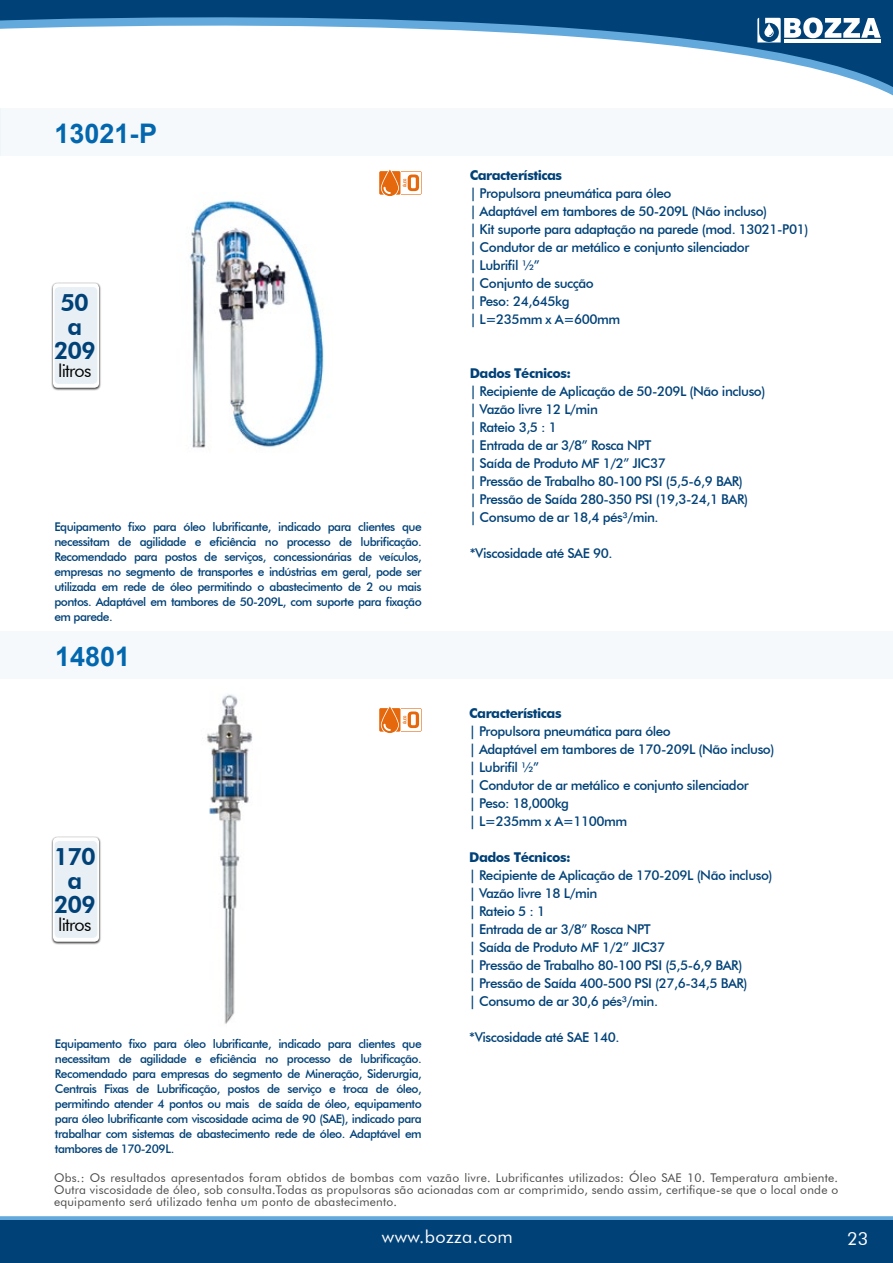
<style>
.page{position:relative;width:893px;height:1263px;background:#fff}
.page>*{position:absolute;margin:0;border:0;box-sizing:border-box;transform-origin:0 0}
.t1{font:700 27px "Arial";color:#0267ae}
.t2{font:800 24px/24px "Futura BT";letter-spacing:-.045em;color:#004177;text-align:center}
.t3{font:18px "Futura BT";letter-spacing:.02em;color:#fff}
.t4{font:18px "Futura BT";letter-spacing:-.045em;color:#000}
.t5{font:500 13.5px/18px "Futura BT";letter-spacing:-.035em;color:#004177}
.t6{font:700 13.5px "Futura BT";letter-spacing:-.035em;color:#004177}
.t7{font:500 12px/15px "Futura BT";letter-spacing:-.045em;color:#004177;text-align:justify}
.t8{font:12px/12px "Futura BT";letter-spacing:.02em;color:#4a4a49;text-align:justify}
</style>
<div class="page">
<svg style="left:0;top:0;width:893px;height:197px"></svg>
<div style="left:0;top:1216px;width:893px;height:43px;background:#63a9db"></div>
<svg style="left:757px;top:17px;width:124px;height:26px"></svg>
<div style="left:0;top:1220px;width:893px;height:43px;background:#004177"></div>
<div style="left:1px;top:631px;width:892px;height:48px;background:#f5f9fb"></div>
<hr style="left:0;top:631px;width:1px;height:48px;background:#e8f0f5">
<div style="left:0;top:108px;width:893px;height:48px;background:#f5f9fb"></div>
<img style="left:126px;top:193px;width:262px;height:255px">
<div style="left:51px;top:282px;width:50px;height:109px;background:#000;opacity:.75"></div>
<div style="left:53px;top:283px;width:46px;height:105px;background:#fff;border-radius:5px"></div>
<div style="left:55px;top:287px;width:42px;height:97px;background:#e8f0f5;border-radius:4px"></div>
<img style="left:207px;top:694px;width:46px;height:330px">
<div style="left:51px;top:836px;width:50px;height:109px;background:#000;opacity:.75"></div>
<div style="left:53px;top:837px;width:46px;height:105px;background:#fff;border-radius:5px"></div>
<div style="left:55px;top:841px;width:42px;height:97px;background:#e8f0f5;border-radius:4px"></div>
<svg style="left:379px;top:706px;width:43px;height:27px"></svg>
<svg style="left:379px;top:170px;width:43px;height:26px"></svg>
<h1 class="t1" style="left:54px;top:115px;width:104px">13021-P</h1>
<h2 class="t2" style="left:54px;top:291px;width:43px">50 a<br>209</h2>
<h3 class="t4" style="left:58px;top:360px;width:35px">litros</h3>
<p class="t7" style="left:54px;top:519px;width:369px">Equipamento fixo para óleo lubrificante, indicado para clientes que necessitam de agilidade e eficiência no processo de lubrificação.<br>Recomendado para postos de serviços, concessionárias de veículos, empresas no segmento de transportes e indústrias em geral, pode ser utilizada em rede de óleo permitindo o abastecimento de 2 ou mais pontos. Adaptável em tambores de 50-209L, com suporte para fixação em parede.</p>
<h1 class="t1" style="left:55px;top:637px;width:77px">14801</h1>
<h2 class="t2" style="left:54px;top:844px;width:43px">170 a<br>209</h2>
<h3 class="t4" style="left:58px;top:914px;width:35px">litros</h3>
<p class="t7" style="left:55px;top:1036px;width:368px">Equipamento fixo para óleo lubrificante, indicado para clientes que necessitam de agilidade e eficiência no processo de lubrificação.<br>Recomendado para empresas do segmento de Mineração, Siderurgia, Centrais Fixas de Lubrificação, postos de serviço e troca de óleo, permitindo atender 4 pontos ou mais de saída de óleo, equipamento para óleo lubrificante com viscosidade acima de 90 (SAE), indicado para trabalhar com sistemas de abastecimento rede de óleo. Adaptável em tambores de 170-209L.</p>
<p class="t6" style="left:470px;top:167px;width:94px">Características</p>
<p class="t5" style="left:470px;top:184px;width:340px">| Propulsora pneumática para óleo<br>| Adaptável em tambores de 50-209L (Não incluso)<br>| Kit suporte para adaptação na parede (mod. 13021-P01) | Condutor de ar metálico e conjunto silenciador<br>| Lubrifil ½”<br>| Conjunto de sucção<br>| Peso: 24,645kg<br>| L=235mm x A=600mm</p>
<p class="t6" style="left:470px;top:365px;width:103px">Dados Técnicos:</p>
<p class="t5" style="left:470px;top:382px;width:297px">| Recipiente de Aplicação de 50-209L (Não incluso) | Vazão livre 12 L/min<br>| Rateio 3,5 : 1<br>| Entrada de ar 3/8” Rosca NPT<br>| Saída de Produto MF 1/2” JIC37<br>| Pressão de Trabalho 80-100 PSI (5,5-6,9 BAR)<br>| Pressão de Saída 280-350 PSI (19,3-24,1 BAR)<br>| Consumo de ar 18,4 pés³/min.</p>
<p class="t5" style="left:470px;top:544px;width:144px">*Viscosidade até SAE 90.</p>
<p class="t6" style="left:469px;top:705px;width:94px">Características</p>
<p class="t5" style="left:469px;top:722px;width:307px">| Propulsora pneumática para óleo<br>| Adaptável em tambores de 170-209L (Não incluso) | Lubrifil ½”<br>| Condutor de ar metálico e conjunto silenciador<br>| Peso: 18,000kg<br>| L=235mm x A=1100mm</p>
<p class="t6" style="left:469px;top:849px;width:103px">Dados Técnicos:</p>
<p class="t5" style="left:469px;top:866px;width:305px">| Recipiente de Aplicação de 170-209L (Não incluso) | Vazão livre 18 L/min<br>| Rateio 5 : 1<br>| Entrada de ar 3/8” Rosca NPT<br>| Saída de Produto MF 1/2” JIC37<br>| Pressão de Trabalho 80-100 PSI (5,5-6,9 BAR)<br>| Pressão de Saída 400-500 PSI (27,6-34,5 BAR)<br>| Consumo de ar 30,6 pés³/min.</p>
<p class="t5" style="left:469px;top:1028px;width:152px">*Viscosidade até SAE 140.</p>
<p class="t8" style="left:54px;top:1172px;width:786px">Obs.: Os resultados apresentados foram obtidos de bombas com vazão livre. Lubrificantes utilizados: Óleo SAE 10. Temperatura ambiente.<br>Outra viscosidade de óleo, sob consulta.Todas as propulsoras são acionadas com ar comprimido, sendo assim, certifique-se que o local onde o equipamento será utilizado tenha um ponto de abastecimento.</p>
<h3 class="t3" style="left:382px;top:1226px;width:132px">www.bozza.com</h3>
<h3 class="t3" style="left:847px;top:1228px;width:23px">23</h3>
</div>
